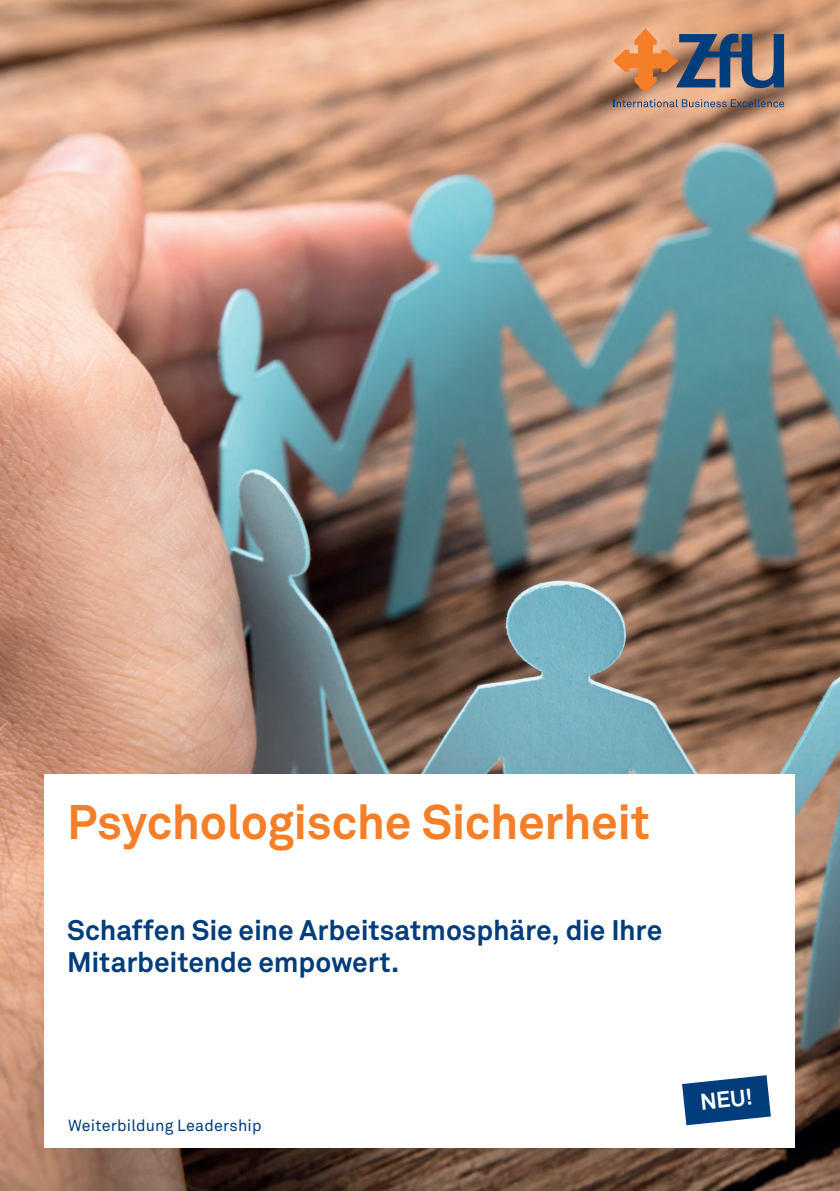
<style>
.page{position:relative;width:840px;height:1191px;background:#fff}
.page>*{position:absolute;margin:0;border:0;box-sizing:border-box;transform-origin:0 0}
.t1{font:700 48px "Akkurat Office";letter-spacing:-.01em;color:#f47f28}
.t2{font:700 28px/32px "Akkurat Office";letter-spacing:-.005em;color:#013c7b}
.t3{font:700 22.6px "Akkurat Office";color:#fff}
.t4{font:16px "Akkurat Office";letter-spacing:.01em;color:#013c7b}
</style>
<div class="page">
<img style="left:0;top:0;width:839px;height:1191px">
<svg style="left:612px;top:28px;width:171px;height:65px;background:#9a7b6d"></svg>
<svg style="left:613px;top:99px;width:170px;height:8px"></svg>
<div style="left:44px;top:774px;width:750px;height:373px;background:#fff"></div>
<svg style="left:682px;top:1075px;width:88px;height:50px"></svg>
<h1 class="t1" style="left:67px;top:792px;width:584px">Psychologische Sicherheit</h1>
<p class="t2" style="left:67px;top:914px;width:596px">Schaffen Sie eine Arbeitsatmosphäre, die Ihre<br>Mitarbeitende empowert.</p>
<p class="t4" style="left:68px;top:1116px;width:195px">Weiterbildung Leadership</p>
<p class="t3" style="left:698px;top:1088px;width:54px;rotate:-6deg">NEU!</p>
</div>
